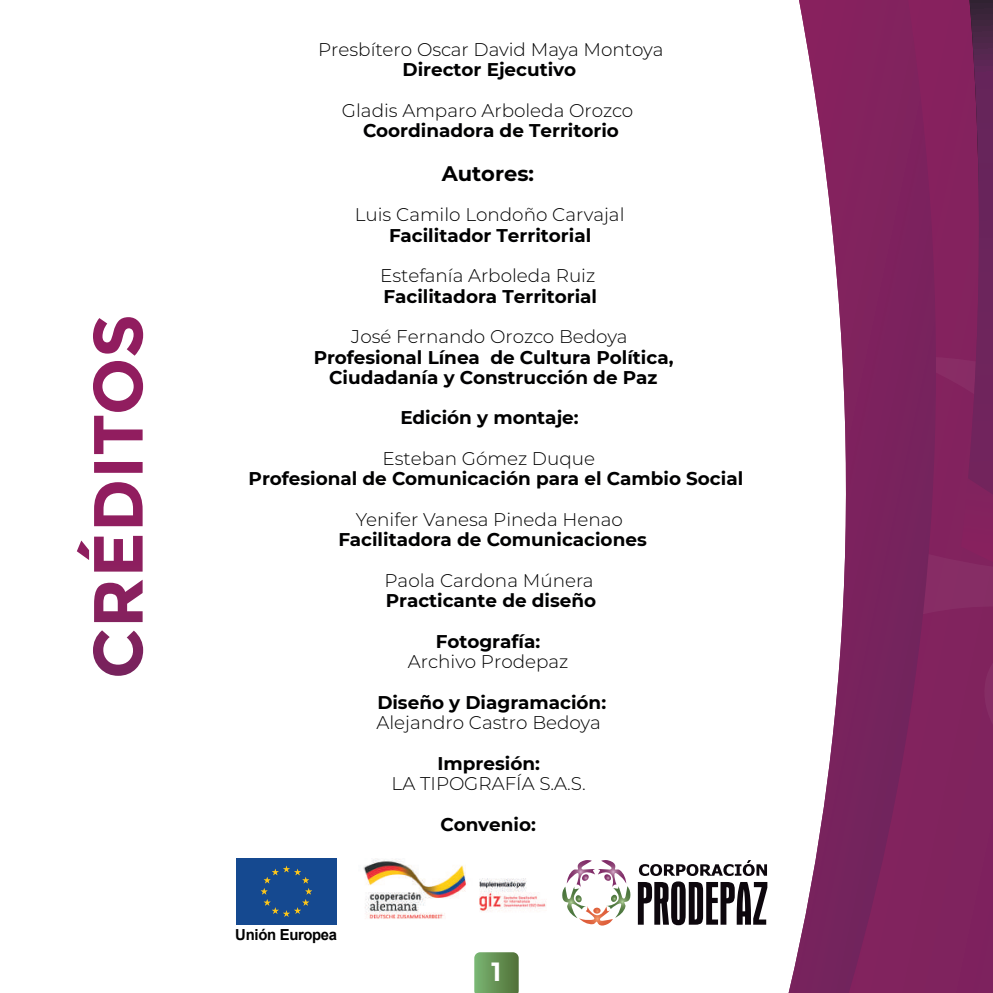
<style>
.page{position:relative;width:993px;height:993px;background:#fff}
.page>*{position:absolute;margin:0;border:0;box-sizing:border-box;transform-origin:0 0}
.t1{font:700 26.25px "Montserrat";color:#fff;scale:.93 1}
.t2{font:700 21px "Montserrat";color:#000001}
.t3{font:700 18.38px/20.3px "Montserrat";color:#000001;text-align:center}
.t4{font:300 18.38px "Montserrat";color:#000001}
.t5{font:700 15.22px "Arial";letter-spacing:-.02em;color:#000001}
</style>
<div class="page">
<svg style="left:93px;top:630px;width:50px;height:45px"></svg>
<svg style="left:94px;top:580px;width:48px;height:42px"></svg>
<svg style="left:77px;top:535px;width:65px;height:36px"></svg>
<svg style="left:94px;top:482px;width:48px;height:44px"></svg>
<svg style="left:94px;top:462px;width:48px;height:10px"></svg>
<svg style="left:93px;top:361px;width:50px;height:93px"></svg>
<svg style="left:93px;top:317px;width:50px;height:38px"></svg>
<svg style="left:964px;top:562px;width:28px;height:328px;background:#80245f"></svg>
<svg style="left:975px;top:633px;width:17px;height:143px;background:#80245e"></svg>
<div style="left:965px;top:861px;width:27px;height:131px;background:#7e215e"></div>
<svg style="left:788px;top:0;width:176px;height:992px"></svg>
<svg style="left:960px;top:0;width:32px;height:562px;background:#77235b"></svg>
<svg style="left:637px;top:881px;width:130px;height:43px"></svg>
<svg style="left:638px;top:860px;width:128px;height:15px"></svg>
<svg style="left:562px;top:860px;width:68px;height:65px"></svg>
<img style="left:363px;top:858px;width:183px;height:61px">
<div style="left:236px;top:857px;width:100px;height:67px;background:#154990"></div>
<svg style="left:260px;top:865px;width:52px;height:51px"></svg>
<svg style="left:474px;top:952px;width:45px;height:40px;background:#699559"></svg>
<p class="t4" style="left:318px;top:37px;width:347px">Presbítero Oscar David Maya Montoya</p>
<p class="t3" style="left:402px;top:58px;width:175px">Director Ejecutivo</p>
<p class="t4" style="left:342px;top:97px;width:293px">Gladis Amparo Arboleda Orozco</p>
<p class="t3" style="left:363px;top:119px;width:257px">Coordinadora de Territorio</p>
<p class="t2" style="left:442px;top:158px;width:94px">Autores:</p>
<p class="t4" style="left:354px;top:202px;width:271px">Luis Camilo Londoño Carvajal</p>
<p class="t3" style="left:389px;top:224px;width:204px">Facilitador Territorial</p>
<p class="t4" style="left:380px;top:263px;width:217px">Estefanía Arboleda Ruiz</p>
<p class="t3" style="left:383px;top:285px;width:215px">Facilitadora Territorial</p>
<p class="t4" style="left:351px;top:324px;width:278px">José Fernando Orozco Bedoya</p>
<p class="t3" style="left:313px;top:346px;width:361px">Profesional Línea de Cultura Política,<br>Ciudadanía y Construcción de Paz</p>
<p class="t3" style="left:400px;top:407px;width:180px">Edición y montaje:</p>
<p class="t4" style="left:382px;top:446px;width:214px">Esteban Gómez Duque</p>
<p class="t3" style="left:248px;top:467px;width:496px">Profesional de Comunicación para el Cambio Social</p>
<p class="t4" style="left:355px;top:507px;width:268px">Yenifer Vanesa Pineda Henao</p>
<p class="t3" style="left:338px;top:528px;width:310px">Facilitadora de Comunicaciones</p>
<p class="t4" style="left:384px;top:568px;width:210px">Paola Cardona Múnera</p>
<p class="t3" style="left:385px;top:589px;width:212px">Practicante de diseño</p>
<p class="t3" style="left:436px;top:630px;width:106px">Fotografía:</p>
<p class="t4" style="left:407px;top:649px;width:162px">Archivo Prodepaz</p>
<p class="t3" style="left:377px;top:691px;width:230px">Diseño y Diagramación:</p>
<p class="t4" style="left:376px;top:710px;width:226px">Alejandro Castro Bedoya</p>
<p class="t3" style="left:437px;top:752px;width:104px">Impresión:</p>
<p class="t4" style="left:391px;top:771px;width:196px">LA TIPOGRAFÍA S.A.S.</p>
<p class="t3" style="left:440px;top:813px;width:97px">Convenio:</p>
<p class="t5" style="left:235px;top:923px;width:103px">Unión Europea</p>
<h1 class="t1" style="left:491px;top:952px;width:12px">1</h1>
</div>
